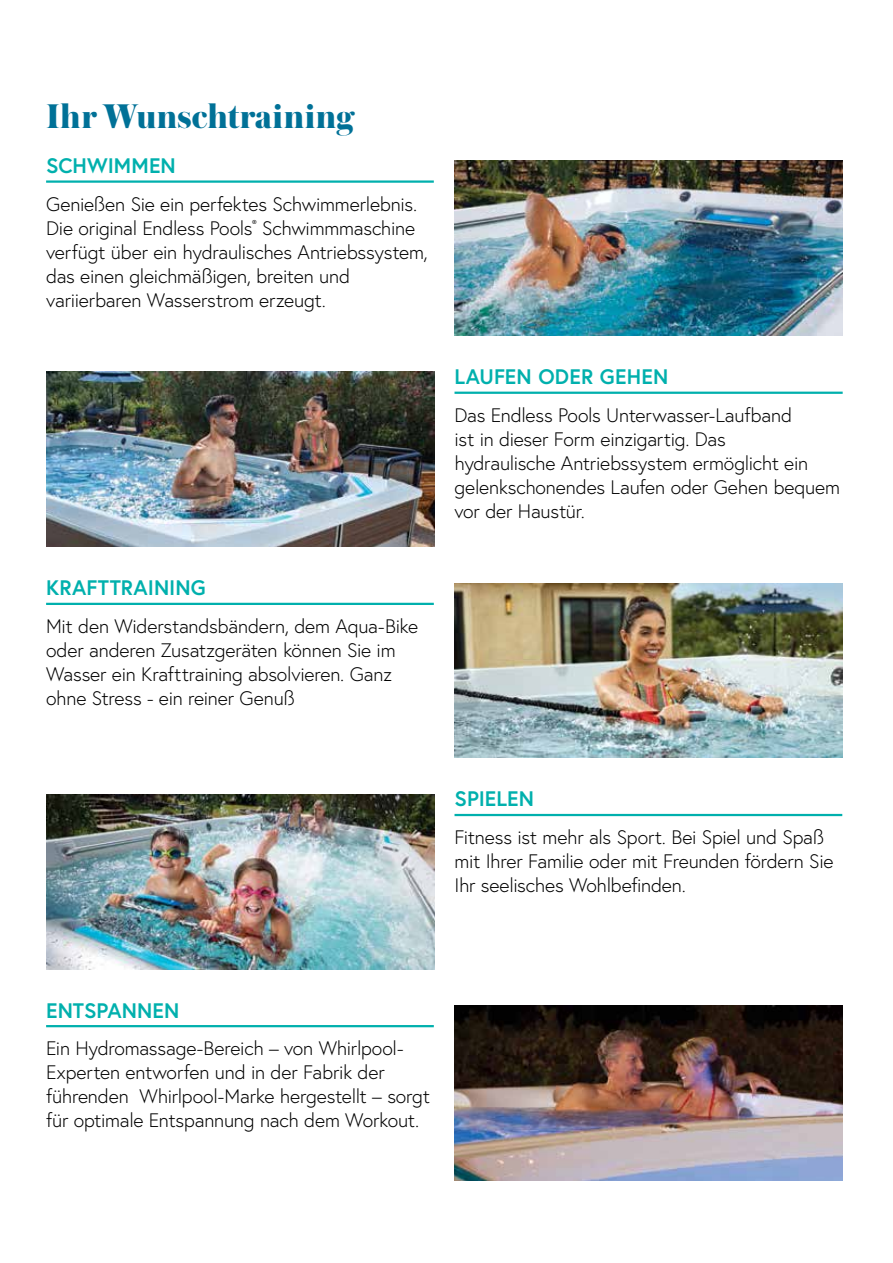
<style>
.page{position:relative;width:893px;height:1263px;background:#fff}
.page>*{position:absolute;margin:0;border:0;box-sizing:border-box;transform-origin:0 0}
.t1{font:800 36px "Austin";letter-spacing:.005em;color:#007197}
.t2{font:700 21px "Europa";letter-spacing:.005em;color:#00b0ad}
.t3{font:300 19.5px/24px "Europa";letter-spacing:-.015em;color:#000}
</style>
<div class="page">
<img style="left:454px;top:161px;width:388px;height:175px">
<img style="left:46px;top:372px;width:388px;height:175px">
<img style="left:454px;top:583px;width:388px;height:175px">
<img style="left:46px;top:794px;width:388px;height:175px">
<img style="left:454px;top:1005px;width:388px;height:175px">
<hr style="left:46px;top:180px;width:388px;height:3px;background:#00b0ad">
<hr style="left:454px;top:392px;width:389px;height:2px;background:#00b0ad">
<hr style="left:46px;top:603px;width:388px;height:2px;background:#00b0ad">
<hr style="left:454px;top:814px;width:388px;height:2px;background:#00b0ad">
<hr style="left:46px;top:1025px;width:388px;height:2px;background:#00b0ad">
<h1 class="t1" style="left:46px;top:90px;width:310px">Ihr Wunschtraining</h1>
<p class="t2" style="left:46px;top:152px;width:131px">SCHWIMMEN</p>
<p class="t3" style="left:46px;top:192px;width:383px">Genießen Sie ein perfektes Schwimmerlebnis.<br>Die original Endless Pools<sup>®</sup> Schwimmmaschine verfügt über ein hydraulisches Antriebssystem, das einen gleichmäßigen, breiten und variierbaren Wasserstrom erzeugt.</p>
<p class="t2" style="left:46px;top:574px;width:161px">KRAFTTRAINING</p>
<p class="t3" style="left:46px;top:614px;width:374px">Mit den Widerstandsbändern, dem Aqua-Bike oder anderen Zusatzgeräten können Sie im Wasser ein Krafttraining absolvieren. Ganz ohne Stress - ein reiner Genuß</p>
<p class="t2" style="left:454px;top:363px;width:215px">LAUFEN ODER GEHEN</p>
<p class="t3" style="left:454px;top:403px;width:387px">Das Endless Pools Unterwasser-Laufband<br>ist in dieser Form einzigartig. Das<br>hydraulische Antriebssystem ermöglicht ein gelenkschonendes Laufen oder Gehen bequem vor der Haustür.</p>
<p class="t2" style="left:454px;top:785px;width:81px">SPIELEN</p>
<p class="t3" style="left:454px;top:825px;width:380px">Fitness ist mehr als Sport. Bei Spiel und Spaß mit Ihrer Familie oder mit Freunden fördern Sie<br>Ihr seelisches Wohlbefinden.</p>
<p class="t2" style="left:46px;top:997px;width:135px">ENTSPANNEN</p>
<p class="t3" style="left:46px;top:1036px;width:385px">Ein Hydromassage-Bereich – von Whirlpool-Experten entworfen und in der Fabrik der führenden Whirlpool-Marke hergestellt – sorgt für optimale Entspannung nach dem Workout.</p>
</div>
